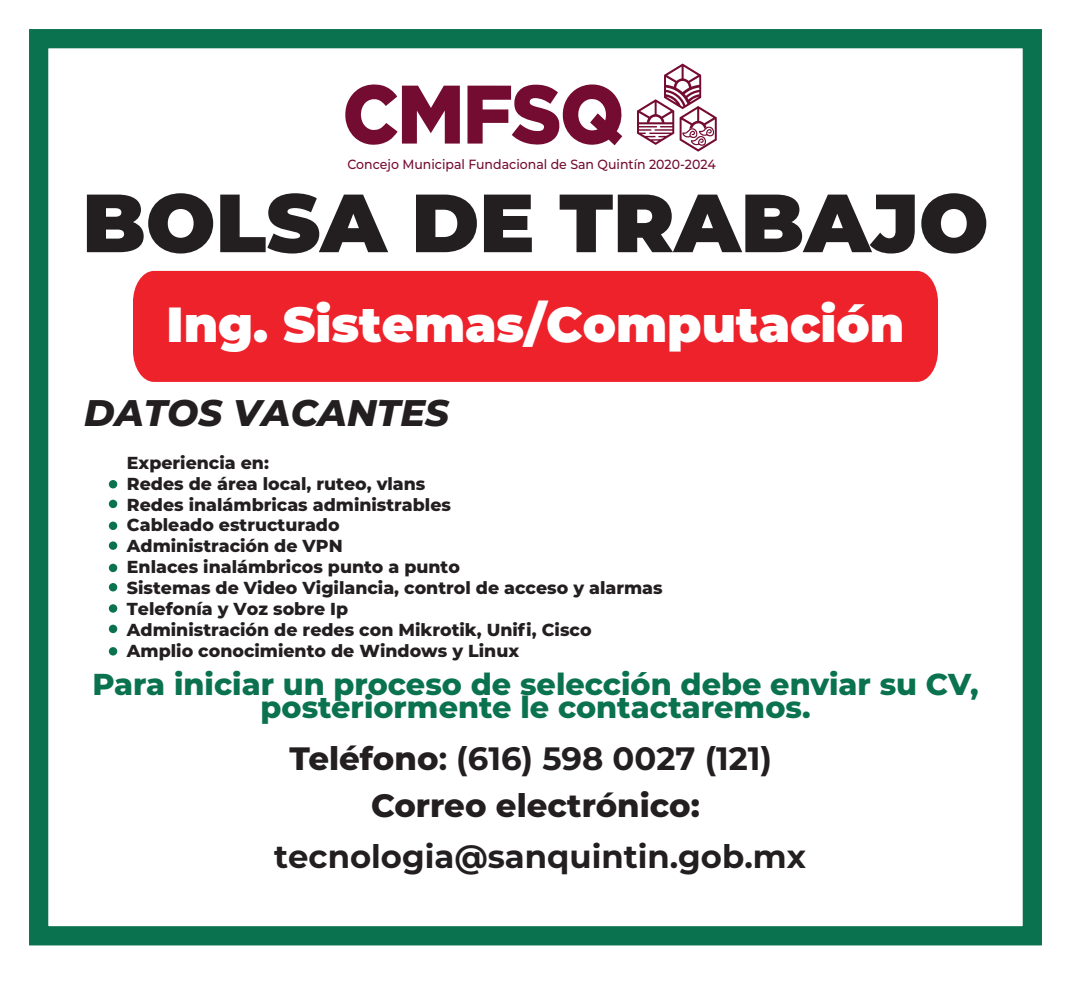
<style>
.page{position:relative;width:1071px;height:982px;background:#fff}
.page>*{position:absolute;margin:0;border:0;box-sizing:border-box;transform-origin:0 0}
.t1{font:900 82.25px "Montserrat";color:#231f20}
.t2{font:900 49.18px "Montserrat";color:#fff}
.t3{font:italic 800 36.93px "Montserrat";color:#231f20}
.t4{font:700 32.38px "Montserrat";color:#231f20}
.t5{font:800 32.38px "Montserrat";color:#231f20}
.t6{font:800 30.28px/22.6px "Montserrat";color:#0a724e;text-align:center}
.t7{font:800 17.32px/20.8px "Montserrat";color:#231f20}
.t8{font:500 13.3px "Montserrat";color:#740b31;scale:.94 1}
.s1{font-weight:800}
</style>
<div class="page">
<div style="left:29px;top:29px;width:1013px;height:916px;border:19px solid #0a724e"></div>
<div style="left:133px;top:271px;width:805px;height:111px;background:#ed222b"></div>
<div style="left:109px;top:480px;width:8px;height:8px;background:#0a724e;border-radius:50%"></div>
<div style="left:109px;top:499px;width:8px;height:9px;background:#0a724e;border-radius:50%"></div>
<div style="left:109px;top:521px;width:8px;height:9px;background:#0a724e;border-radius:50%"></div>
<div style="left:109px;top:541px;width:8px;height:9px;background:#0a724e;border-radius:50%"></div>
<div style="left:109px;top:563px;width:8px;height:9px;background:#0a724e;border-radius:50%"></div>
<div style="left:109px;top:583px;width:8px;height:8px;background:#0a724e;border-radius:50%"></div>
<div style="left:109px;top:604px;width:8px;height:8px;background:#0a724e;border-radius:50%"></div>
<div style="left:109px;top:624px;width:8px;height:9px;background:#0a724e;border-radius:50%"></div>
<div style="left:109px;top:647px;width:8px;height:8px;background:#0a724e;border-radius:50%"></div>
<svg style="left:637px;top:64px;width:80px;height:88px"></svg>
<svg style="left:345px;top:84px;width:278px;height:61px"></svg>
<p class="t8" style="left:347px;top:154px;width:393px">Concejo Municipal Fundacional de San Quintín 2020-2024</p>
<h1 class="t1" style="left:82px;top:161px;width:908px">BOLSA DE TRABAJO</h1>
<h2 class="t2" style="left:167px;top:288px;width:739px">Ing. Sistemas/Computación</h2>
<h3 class="t3" style="left:84px;top:385px;width:367px">DATOS VACANTES</h3>
<p class="t7" style="left:127px;top:451px;width:537px">Experiencia en:<br>Redes de área local, ruteo, vlans<br>Redes inalámbricas administrables<br>Cableado estructurado<br>Administración de VPN<br>Enlaces inalámbricos punto a punto<br>Sistemas de Video Vigilancia, control de acceso y alarmas Telefonía y Voz sobre Ip<br>Administración de redes con Mikrotik, Unifi, Cisco<br>Amplio conocimiento de Windows y Linux</p>
<h3 class="t6" style="left:92px;top:671px;width:888px">Para iniciar un proceso de selección debe enviar su CV, posteriormente le contactaremos.</h3>
<h3 class="t4" style="left:290px;top:735px;width:484px"><span class="s1">Teléfono</span>: (616) 598 0027 (121)</h3>
<h3 class="t5" style="left:371px;top:781px;width:330px">Correo electrónico:</h3>
<h3 class="t4" style="left:274px;top:832px;width:533px">tecnologia@sanquintin.gob.mx</h3>
</div>
